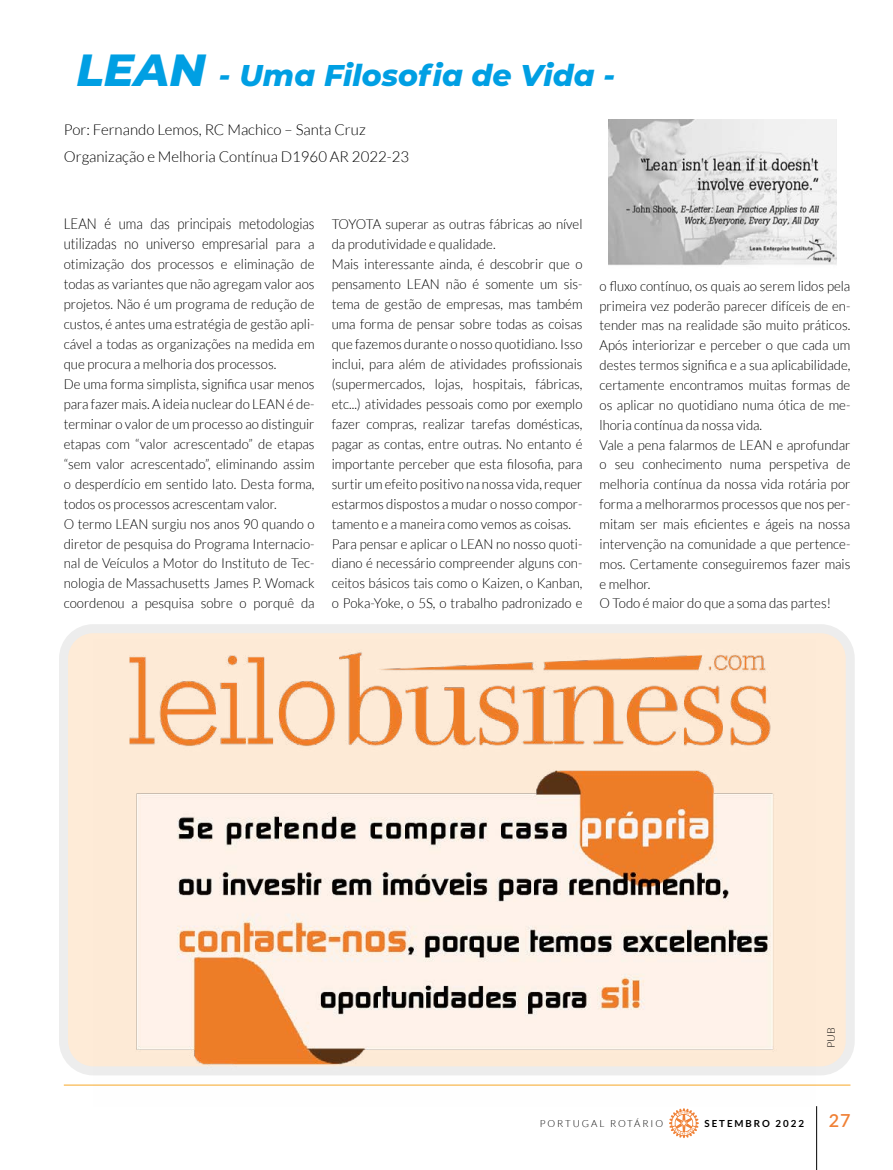
<style>
.page{position:relative;width:893px;height:1170px;background:#fff}
.page>*{position:absolute;margin:0;border:0;box-sizing:border-box;transform-origin:0 0}
.t1{font:italic 800 30px "Montserrat";color:#009fe3}
.t2{font:600 18px "Lato";color:#f08136}
.t3{font:300 15px/27px "Lato";color:#000}
.t4{font:300 15px/20px "Lato";color:#000;scale:.88 1}
.t5{font:300 13.8px/20px "Lato";color:#000;scale:.96 1}
.t6{font:300 10.5px "Lato";color:#000}
.t7{font:300 9.75px "Lato";letter-spacing:.2em;color:#000}
.t8{font:700 9.75px "Lato";letter-spacing:.2em;color:#000}
.s1{font-size:45px}
.s2{font-size:13.8px}
</style>
<div class="page">
<svg style="left:669px;top:1108px;width:30px;height:29px"></svg>
<hr style="left:816px;top:1106px;width:1px;height:63px;background:#000">
<hr style="left:64px;top:1084px;width:786px;height:1px;background:#f7a827">
<img style="left:608px;top:119px;width:229px;height:147px">
<div style="left:64px;top:628px;width:786px;height:442px;background:#feebd7;border-radius:30px"></div>
<div style="left:59px;top:624px;width:796px;height:451px;border:9px solid #ededed;border-radius:30px"></div>
<img style="left:93px;top:652px;width:723px;height:434px">
<h1 class="t1" style="left:77px;top:53px;width:540px"><span class="s1">LEAN</span> - Uma Filosofia de Vida -</h1>
<p class="t3" style="left:64px;top:116px;width:347px">Por: Fernando Lemos, RC Machico – Santa Cruz<br>Organização e Melhoria Contínua D1960 AR 2022-23</p>
<p class="t4" style="left:64px;top:214px;width:287px">LEAN é uma das principais metodologias utilizadas no universo empresarial <span class="s2">para a</span></p>
<p class="t5" style="left:64px;top:254px;width:263px">otimização dos processos e eliminação de todas as variantes que não agregam valor aos projetos. Não é um programa de redução de custos, é antes uma estratégia de gestão apli&shy;cável a todas as organizações na medida em que procura a melhoria dos processos.<br>De uma forma simplista, significa usar menos para fazer mais. A ideia nuclear do LEAN é de&shy;terminar o valor de um processo ao distinguir etapas com “valor acrescentado” de etapas “sem valor acrescentado”, eliminando assim o desperdício em sentido lato. Desta forma, todos os processos acrescentam valor.<br>O termo LEAN surgiu nos anos 90 quando o diretor de pesquisa do Programa Internacio&shy;nal de Veículos a Motor do Instituto de Tec&shy;nologia de Massachusetts James P. Womack coordenou a pesquisa sobre o porquê da</p>
<p class="t5" style="left:332px;top:214px;width:263px">TOYOTA superar as outras fábricas ao nível da produtividade e qualidade.<br>Mais interessante ainda, é descobrir que o pensamento LEAN não é somente um sis&shy;tema de gestão de empresas, mas também uma forma de pensar sobre todas as coisas que fazemos durante o nosso quotidiano. Isso inclui, para além de atividades profissionais (supermercados, lojas, hospitais, fábricas, etc...) atividades pessoais como por exemplo fazer compras, realizar tarefas domésticas, pagar as contas, entre outras. No entanto é importante perceber que esta filosofia, para surtir um efeito positivo na nossa vida, requer estarmos dispostos a mudar o nosso compor&shy;tamento e a maneira como vemos as coisas.<br>Para pensar e aplicar o LEAN no nosso quoti&shy;diano é necessário compreender alguns con&shy;ceitos básicos tais como o Kaizen, o Kanban, o Poka-Yoke, o 5S, o trabalho padronizado e</p>
<p class="t5" style="left:600px;top:276px;width:263px">o fluxo contínuo, os quais ao serem lidos pela primeira vez poderão parecer difíceis de en&shy;tender mas na realidade são muito práticos.<br>Após interiorizar e perceber o que cada um destes termos significa e a sua aplicabilidade, certamente encontramos muitas formas de os aplicar no quotidiano numa ótica de me&shy;lhoria contínua da nossa vida.<br>Vale a pena falarmos de LEAN e aprofundar o seu conhecimento numa perspetiva de melhoria contínua da nossa vida rotária por forma a melhorarmos processos que nos per&shy;mitam ser mais eficientes e ágeis na nossa intervenção na comunidade a que pertence&shy;mos. Certamente conseguiremos fazer mais e melhor.<br>O Todo é maior do que a soma das partes!</p>
<p class="t6" style="left:825px;top:1048px;width:22px;rotate:-90deg">PUB</p>
<p class="t7" style="left:540px;top:1118px;width:125px">PORTUGAL ROTÁRIO</p>
<p class="t8" style="left:705px;top:1118px;width:101px">SETEMBRO 2022</p>
<h2 class="t2" style="left:829px;top:1107px;width:23px">27</h2>
</div>
